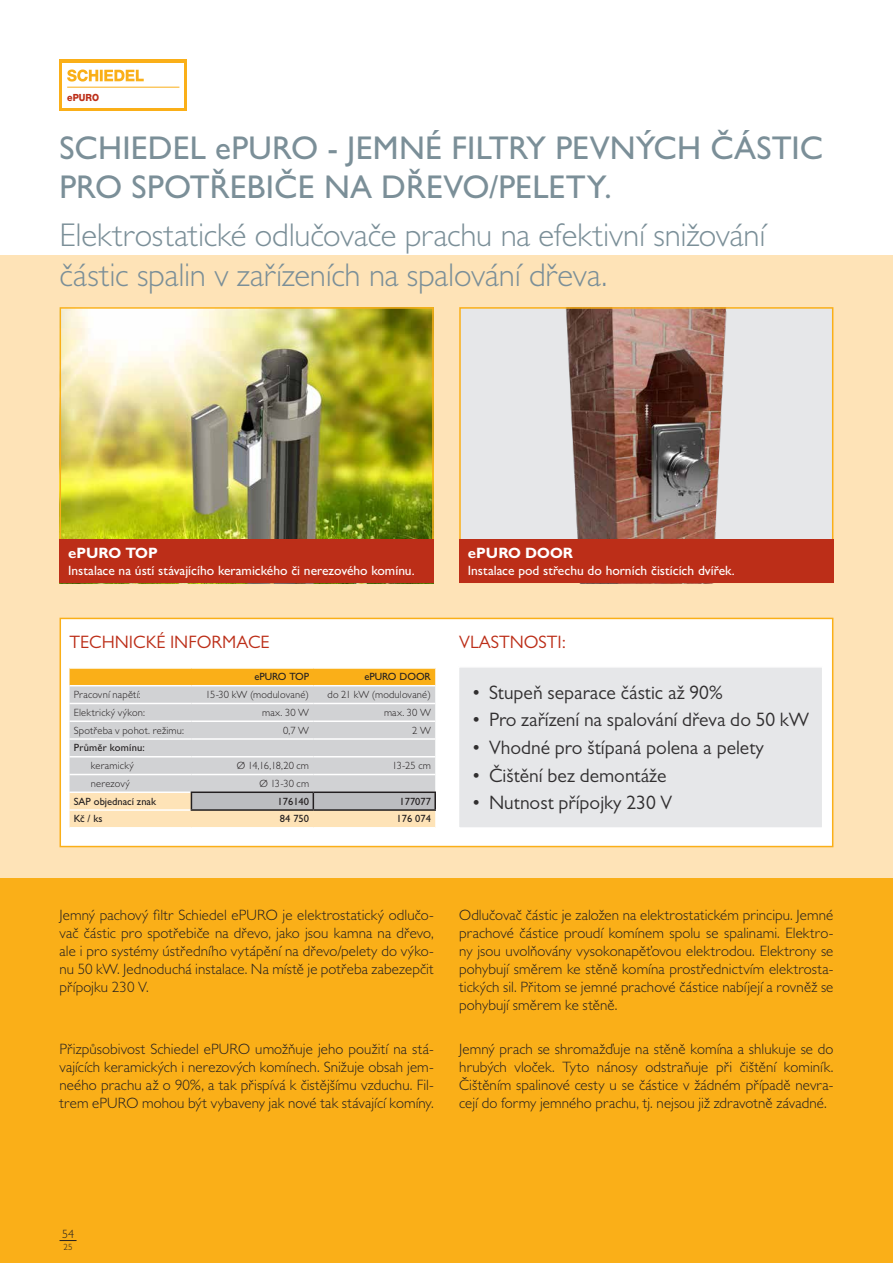
<style>
.page{position:relative;width:893px;height:1263px;background:#fff}
.page>*{position:absolute;margin:0;border:0;box-sizing:border-box;transform-origin:0 0}
.t1{font:300 33px/39.6px "Gill Sans MT Pro";letter-spacing:-.01em;color:#7b8f98}
.t2{font:500 33px/39.6px "Gill Sans MT Pro";letter-spacing:.005em;color:#7b8f98}
.t3{font:19.5px "Gill Sans MT Pro";color:#312f30}
.t4{font:18px "Gill Sans MT Pro";color:#bc2e18}
.t5{font:300 15px/18px "Gill Sans MT Pro";letter-spacing:.005em;color:#231f20;text-align:justify}
.t6{font:700 15px "Gill Sans MT Pro";color:#fff}
.t7{font:500 13.5px "Gill Sans MT Pro";color:#fff}
.t8{font:300 12px "Gill Sans MT Pro";color:#231f20}
.t9{font:300 10.5px "Gill Sans MT Pro";letter-spacing:.015em;color:#231f20}
.t10{font:500 10.5px "Gill Sans MT Pro";color:#231f20}
.t11{font:500 10.5px "Gill Sans MT Pro";letter-spacing:.02em;color:#231f20}
.t12{font:800 9.9px "Helvetica Neue LT Pro";color:#bc2e18;scale:.91 1}
.t13{font:300 9px "Gill Sans MT Pro";color:#231f20}
</style>
<div class="page">
<div style="left:0;top:255px;width:893px;height:1008px;background:#fee3b7"></div>
<div style="left:0;top:879px;width:893px;height:384px;background:#faaf18"></div>
<svg style="left:60px;top:60px;width:127px;height:51px"></svg>
<div style="left:63px;top:63px;width:121px;height:44px;background:#fff"></div>
<svg style="left:67px;top:69px;width:77px;height:13px"></svg>
<hr style="left:67px;top:87px;width:112px;height:1px;background:#faaf18">
<img style="left:63px;top:310px;width:368px;height:230px">
<div style="left:60px;top:307px;width:374px;height:276px;border:2px solid #faaf18"></div>
<div style="left:460px;top:308px;width:373px;height:274px;background:#e6e7e9"></div>
<img style="left:549px;top:310px;width:195px;height:230px">
<div style="left:459px;top:307px;width:374px;height:276px;border:2px solid #faaf18"></div>
<div style="left:60px;top:540px;width:374px;height:43px;background:#bc2e18"></div>
<div style="left:459px;top:540px;width:374px;height:43px;background:#bc2e18"></div>
<div style="left:60px;top:618px;width:773px;height:228px;background:#fff"></div>
<svg style="left:70px;top:668px;width:366px;height:160px;background:#dbd0bc"></svg>
<hr style="left:191px;top:809px;width:122px;height:2px;background:#231f20">
<div style="left:60px;top:618px;width:773px;height:229px;border:2px solid #faaf18"></div>
<div style="left:458px;top:667px;width:365px;height:161px;background:#e6e7e9"></div>
<div style="left:458px;top:666px;width:365px;height:163px;border:2px solid #fff"></div>
<svg style="left:60px;top:1240px;width:17px;height:1px"></svg>
<p class="t12" style="left:67px;top:91px;width:36px">ePURO</p>
<h1 class="t2" style="left:60px;top:127px;width:765px">SCHIEDEL ePURO - JEMNÉ FILTRY PEVNÝCH ČÁSTIC<br>PRO SPOTŘEBIČE NA DŘEVO/PELETY.</h1>
<h1 class="t1" style="left:60px;top:215px;width:708px">Elektrostatické odlučovače prachu na efektivní snižování částic spalin v zařízeních na spalování dřeva.</h1>
<p class="t6" style="left:68px;top:544px;width:91px">ePURO TOP</p>
<p class="t7" style="left:68px;top:562px;width:348px">Instalace na ústí stávajícího keramického či nerezového komínu.</p>
<p class="t4" style="left:70px;top:632px;width:202px">TECHNICKÉ INFORMACE</p>
<p class="t10" style="left:254px;top:671px;width:56px">ePURO TOP</p>
<p class="t10" style="left:364px;top:671px;width:68px">ePURO DOOR</p>
<p class="t9" style="left:74px;top:688px;width:68px">Pracovní napětí:</p>
<p class="t9" style="left:205px;top:688px;width:105px">15-30 kW (modulované)</p>
<p class="t9" style="left:328px;top:688px;width:105px">do 21 kW (modulované)</p>
<p class="t9" style="left:74px;top:706px;width:73px">Elektrický výkon:</p>
<p class="t9" style="left:262px;top:706px;width:48px">max. 30 W</p>
<p class="t9" style="left:384px;top:706px;width:48px">max. 30 W</p>
<p class="t9" style="left:74px;top:724px;width:112px">Spotřeba v pohot. režimu:</p>
<p class="t9" style="left:283px;top:724px;width:28px">0,7 W</p>
<p class="t9" style="left:412px;top:724px;width:20px">2 W</p>
<p class="t11" style="left:74px;top:742px;width:73px">Průměr komínu:</p>
<p class="t9" style="left:91px;top:759px;width:44px">keramický</p>
<p class="t9" style="left:237px;top:759px;width:74px">Ø 14,16,18,20 cm</p>
<p class="t9" style="left:392px;top:759px;width:40px">13-25 cm</p>
<p class="t9" style="left:91px;top:777px;width:41px">nerezový</p>
<p class="t9" style="left:259px;top:777px;width:51px">Ø 13-30 cm</p>
<p class="t10" style="left:74px;top:795px;width:84px">SAP objednací znak</p>
<p class="t10" style="left:278px;top:795px;width:33px">176140</p>
<p class="t10" style="left:399px;top:795px;width:33px">177077</p>
<p class="t10" style="left:74px;top:813px;width:30px">Kč / ks</p>
<p class="t10" style="left:280px;top:813px;width:31px">84 750</p>
<p class="t10" style="left:397px;top:813px;width:36px">176 074</p>
<p class="t6" style="left:468px;top:544px;width:107px">ePURO DOOR</p>
<p class="t7" style="left:468px;top:562px;width:268px">Instalace pod střechu do horních čistících dvířek.</p>
<p class="t4" style="left:459px;top:632px;width:108px">VLASTNOSTI:</p>
<h2 class="t3" style="left:472px;top:681px;width:252px">• Stupeň separace částic až 90%</h2>
<h2 class="t3" style="left:472px;top:708px;width:339px">• Pro zařízení na spalování dřeva do 50 kW</h2>
<h2 class="t3" style="left:472px;top:736px;width:294px">• Vhodné pro štípaná polena a pelety</h2>
<h2 class="t3" style="left:472px;top:763px;width:196px">• Čištění bez demontáže</h2>
<h2 class="t3" style="left:472px;top:791px;width:202px">• Nutnost přípojky 230 V</h2>
<p class="t5" style="left:60px;top:906px;width:376px">Jemný pachový filtr Schiedel ePURO je elektrostatický odlučo&shy;vač částic pro spotřebiče na dřevo, jako jsou kamna na dřevo, ale i pro systémy ústředního vytápění na dřevo/pelety do výko&shy;nu 50 kW. Jednoduchá instalace. Na místě je potřeba zabezepčit přípojku 230 V.</p>
<p class="t5" style="left:60px;top:1039px;width:376px">Přizpůsobivost Schiedel ePURO umožňuje jeho použití na stá&shy;vajících keramických i nerezových komínech. Snižuje obsah jem&shy;neého prachu až o 90%, a tak přispívá k čistějšímu vzduchu. Fil&shy;trem ePURO mohou být vybaveny jak nové tak stávající komíny.</p>
<p class="t5" style="left:459px;top:906px;width:376px">Odlučovač částic je založen na elektrostatickém principu. Jemné prachové částice proudí komínem spolu se spalinami. Elektro&shy;ny jsou uvolňovány vysokonapěťovou elektrodou. Elektrony se pohybují směrem ke stěně komína prostřednictvím elektrosta&shy;tických sil. Přitom se jemné prachové částice nabíjejí a rovněž se pohybují směrem ke stěně.</p>
<p class="t5" style="left:459px;top:1039px;width:376px">Jemný prach se shromažďuje na stěně komína a shlukuje se do hrubých vloček. Tyto nánosy odstraňuje při čištění kominík.<br>Čištěním spalinové cesty u se částice v žádném případě nevra&shy;cejí do formy jemného prachu, tj. nejsou již zdravotně závadné.</p>
<p class="t8" style="left:62px;top:1227px;width:13px">54</p>
<p class="t13" style="left:64px;top:1242px;width:10px">25</p>
</div>
